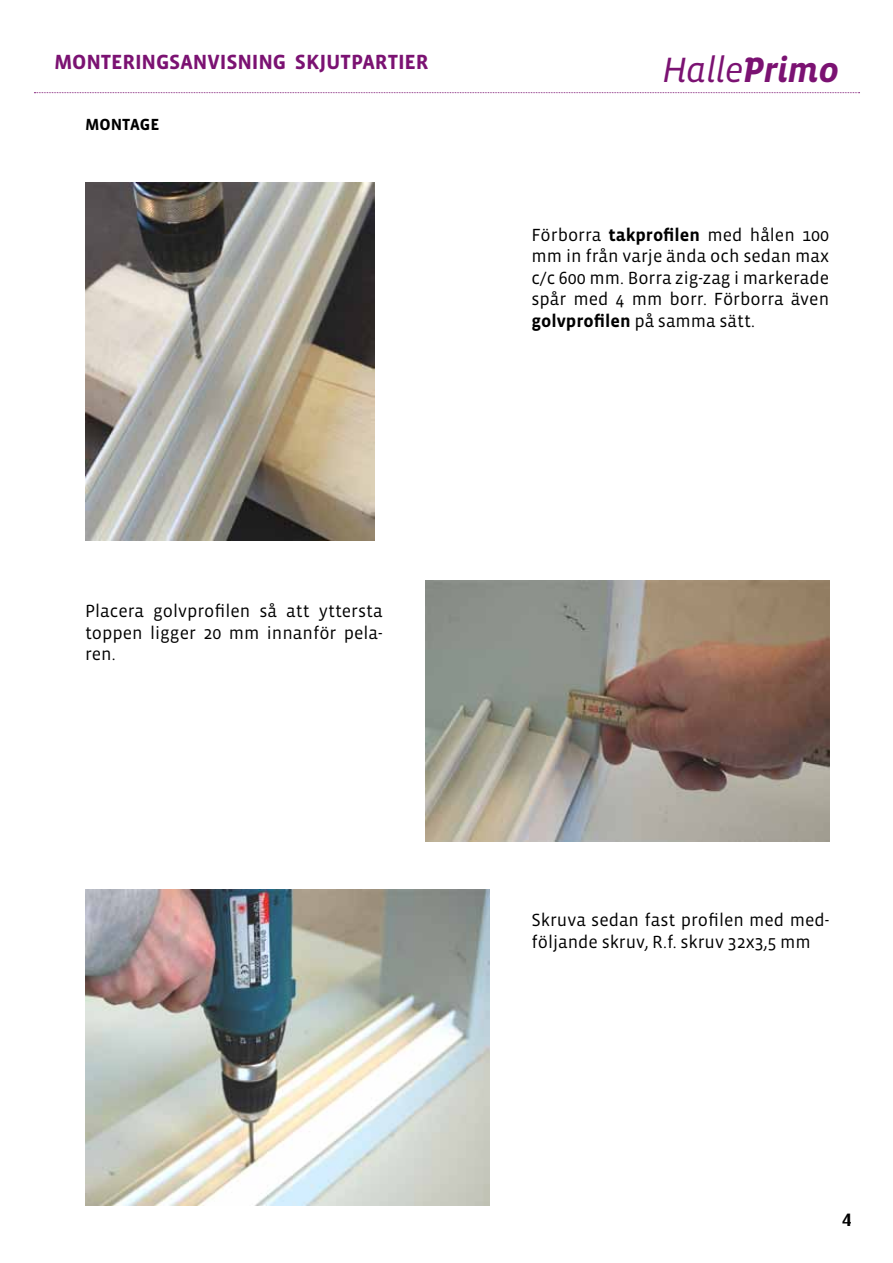
<style>
.page{position:relative;width:893px;height:1263px;background:#fff}
.page>*{position:absolute;margin:0;border:0;box-sizing:border-box;transform-origin:0 0}
.t1{font:italic 36px "Vista Sans OT";letter-spacing:-.025em;color:#7b1272}
.t2{font:700 21px "Vista Sans OT";letter-spacing:-.005em;color:#7b1272}
.t3{font:18px/21.6px "Vista Sans OT";color:#000;text-align:justify}
.t4{font:700 18px "Dax";color:#000}
.t5{font:700 16.5px "Vista Sans OT";color:#000}
.s1{font-weight:700}
</style>
<div class="page">
<img style="left:425px;top:580px;width:404px;height:261px">
<img style="left:85px;top:890px;width:404px;height:315px">
<svg style="left:34px;top:92px;width:826px;height:1px"></svg>
<img style="left:85px;top:183px;width:289px;height:358px">
<p class="t2" style="left:54px;top:51px;width:376px">MONTERINGSANVISNING SKJUTPARTIER</p>
<h1 class="t1" style="left:662px;top:51px;width:178px">Halle<span class="s1">Primo</span></h1>
<p class="t5" style="left:85px;top:116px;width:65px">MONTAGE</p>
<p class="t3" style="left:85px;top:600px;width:299px">Placera golvprofilen så att yttersta toppen ligger 20 mm innanför pela&shy;ren.</p>
<p class="t3" style="left:531px;top:224px;width:299px">Förborra <span class="s1">TAKPROFILEN</span> med hålen 100 mm in från varje ända och sedan max c/c 600 mm. Borra zig-zag i markerade spår med 4 mm borr. Förborra även <span class="s1">GOLVPROFILEN</span> på samma sätt.</p>
<p class="t3" style="left:531px;top:910px;width:299px">Skruva sedan fast profilen med med&shy;följande skruv, R.f. skruv 32x3,5 mm</p>
<p class="t4" style="left:842px;top:1209px;width:12px">4</p>
</div>
